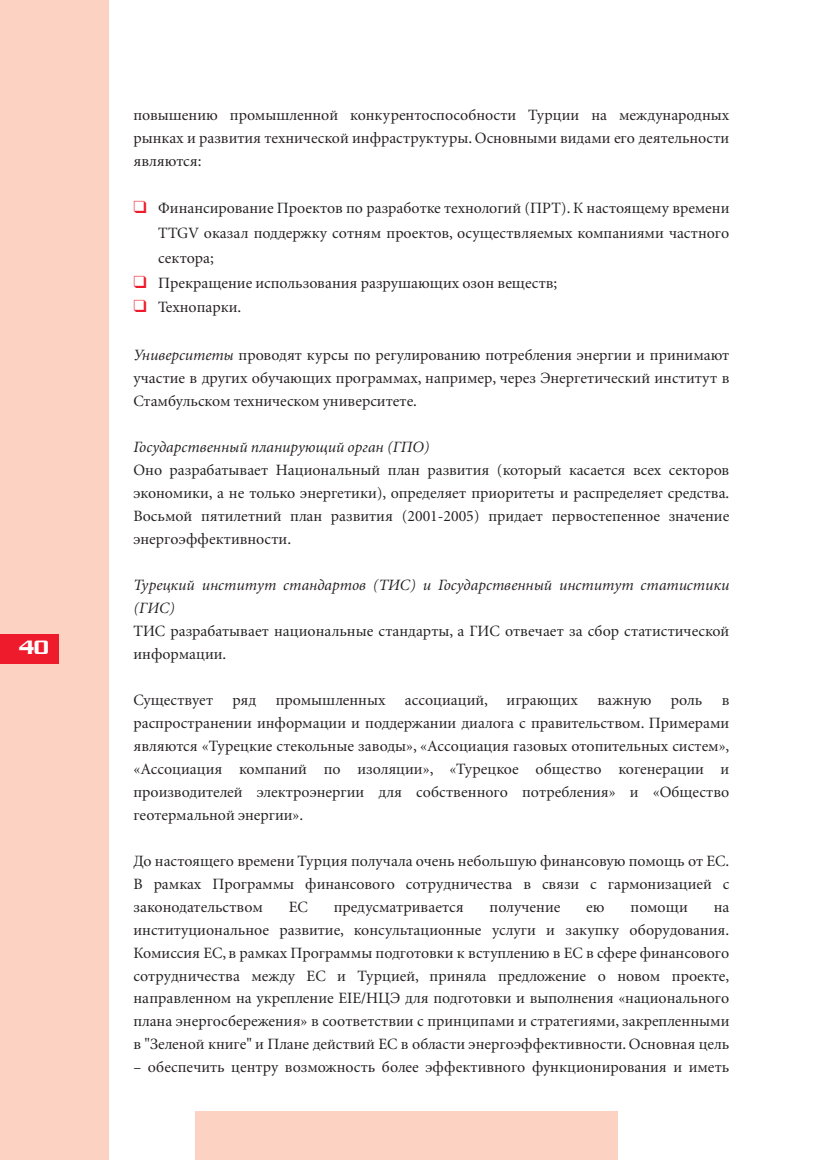
<style>
.page{position:relative;width:814px;height:1160px;background:#fff}
.page>*{position:absolute;margin:0;border:0;box-sizing:border-box;transform-origin:0 0}
.t1{font:500 21px "Serpentine";color:#fff}
.t2{font:15.75px/22.9px "Minion Cyr";color:#231f20;text-align:justify}
.t3{font:italic 15.75px/22.9px "Minion Cyr";color:#231f20}
.s1{color:#ee1b2c}
.s2{font-style:italic}
</style>
<div class="page">
<div style="left:0;top:0;width:109px;height:1160px;background:#fcd3c3"></div>
<div style="left:0;top:634px;width:59px;height:30px;background:#ee1b2c"></div>
<div style="left:195px;top:1111px;width:422px;height:49px;background:#fcd3c3"></div>
<h1 class="t1" style="left:19px;top:641px;width:31px">40</h1>
<p class="t2" style="left:133px;top:104px;width:597px">повышению промышленной конкурентоспособности Турции на международных рынках и развития технической инфраструктуры. Основными видами его деятельности являются:</p>
<p class="t2" style="left:158px;top:197px;width:572px;line-height:24.7px;text-indent:-25px"><span class="s1">❑</span> Финансирование Проектов по разработке технологий (ПРТ). К настоящему времени TTGV оказал поддержку сотням проектов, осуществляемых компаниями частного сектора;</p>
<p class="t2" style="left:133px;top:272px;width:425px"><span class="s1">❑</span> Прекращение использования разрушающих озон веществ;</p>
<p class="t2" style="left:133px;top:297px;width:109px"><span class="s1">❑</span> Технопарки.</p>
<p class="t2" style="left:133px;top:345px;width:597px"><span class="s2">Университеты</span> проводят курсы по регулированию потребления энергии и принимают участие в других обучающих программах, например, через Энергетический институт в Стамбульском техническом университете.</p>
<p class="t3" style="left:133px;top:437px;width:297px">Государственный планирующий орган (ГПО)</p>
<p class="t2" style="left:133px;top:460px;width:597px">Оно разрабатывает Национальный план развития (который касается всех секторов экономики, а не только энергетики), определяет приоритеты и распределяет средства.<br>Восьмой пятилетний план развития (2001-2005) придает первостепенное значение энергоэффективности.</p>
<p class="t3" style="left:133px;top:574px;width:597px">Турецкий институт стандартов (ТИС) и Государственный институт статистики (ГИС)</p>
<p class="t2" style="left:133px;top:620px;width:597px">ТИС разрабатывает национальные стандарты, а ГИС отвечает за сбор статистической информации.</p>
<p class="t2" style="left:133px;top:689px;width:597px">Существует ряд промышленных ассоциаций, играющих важную роль в распространении информации и поддержании диалога с правительством. Примерами являются «Турецкие стекольные заводы», «Ассоциация газовых отопительных систем», «Ассоциация компаний по изоляции», «Турецкое общество когенерации и производителей электроэнергии для собственного потребления» и «Общество геотермальной энергии».</p>
<p class="t2" style="left:133px;top:850px;width:597px">До настоящего времени Турция получала очень небольшую финансовую помощь от ЕС.<br>В рамках Программы финансового сотрудничества в связи с гармонизацией с законодательством</p>
<p class="t2" style="left:288px;top:896px;width:21px">ЕС</p>
<p class="t2" style="left:333px;top:896px;width:131px">предусматривается</p>
<p class="t2" style="left:489px;top:896px;width:72px">получение</p>
<p class="t2" style="left:586px;top:896px;width:20px">ею</p>
<p class="t2" style="left:630px;top:896px;width:59px">помощи</p>
<p class="t2" style="left:133px;top:896px;width:597px;text-indent:580px">на институциональное развитие, консультационные услуги и закупку оборудования.<br>Комиссия ЕС, в рамках Программы подготовки к вступлению в ЕС в сфере финансового сотрудничества между ЕС и Турцией, приняла предложение о новом проекте, направленном на укрепление EIE/НЦЭ для подготовки и выполнения «национального плана энергосбережения» в соответствии с принципами и стратегиями, закрепленными в "Зеленой книге" и Плане действий ЕС в области энергоэффективности. Основная цель</p>
<p class="t2" style="left:133px;top:1057px;width:597px">– обеспечить центру возможность более эффективного функционирования и иметь</p>
</div>
